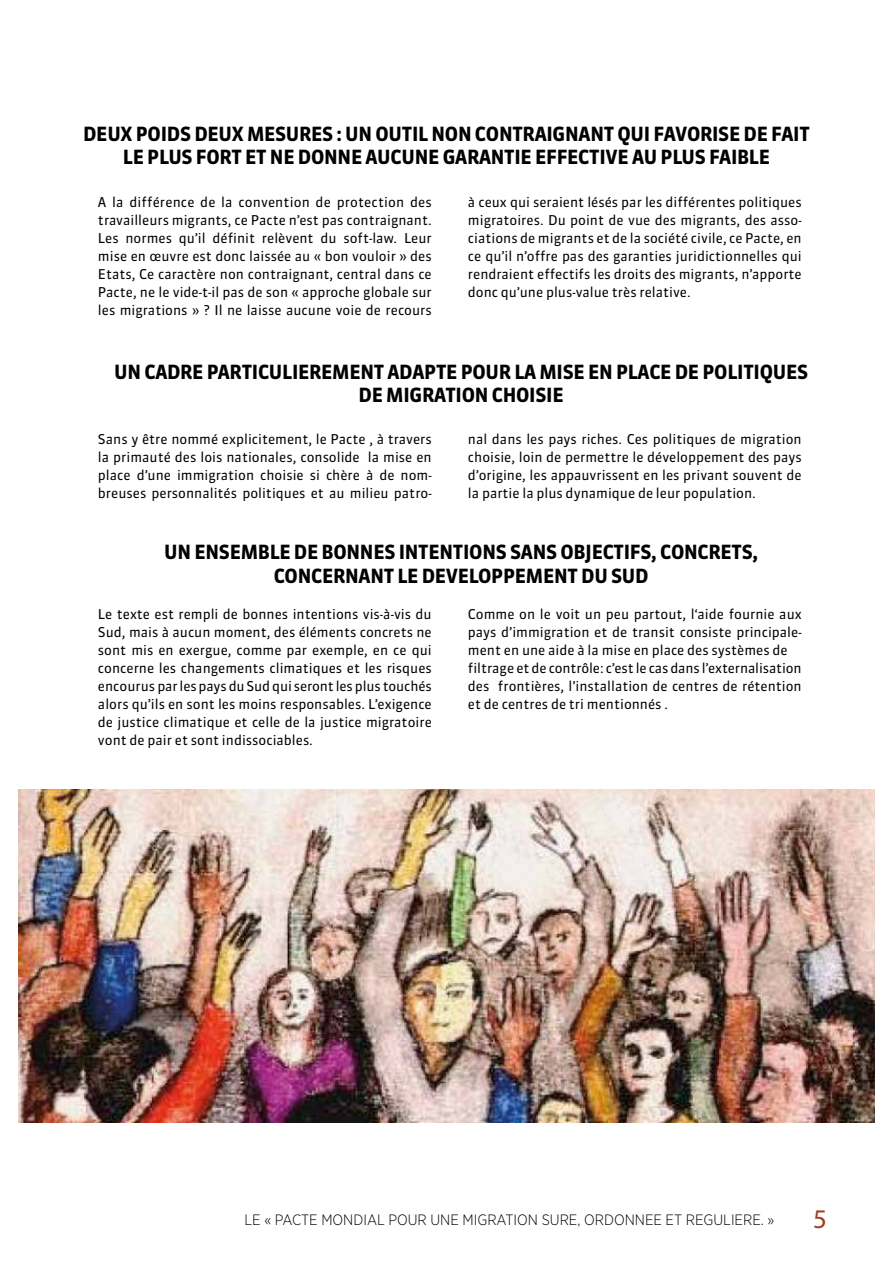
<style>
.page{position:relative;width:893px;height:1263px;background:#fff}
.page>*{position:absolute;margin:0;border:0;box-sizing:border-box;transform-origin:0 0}
.t1{font:27px "Myriad Pro";color:#a13d22}
.t2{font:700 19.5px/23.4px "Sanuk";letter-spacing:-.015em;color:#000;text-align:center;scale:.96 1}
.t3{font:300 15px "Gotham Narrow";color:#020203}
.t4{font:13.5px/18px "Sanuk";color:#000;text-align:justify}
</style>
<div class="page">
<img style="left:18px;top:790px;width:857px;height:333px">
<h2 class="t2" style="left:83px;top:122px;width:758px">DEUX POIDS DEUX MESURES : UN OUTIL NON CONTRAIGNANT QUI FAVORISE DE FAIT<br>LE PLUS FORT ET NE DONNE AUCUNE GARANTIE EFFECTIVE AU PLUS FAIBLE</h2>
<p class="t4" style="left:98px;top:193px;width:335px">A la différence de la convention de protection des travailleurs migrants, ce Pacte n’est pas contraignant.<br>Les normes qu’il définit relèvent du soft-law. Leur mise en œuvre est donc laissée au « bon vouloir » des Etats, Ce caractère non contraignant, central dans ce Pacte, ne le vide-t-il pas de son « approche globale sur les migrations » ? Il ne laisse aucune voie de recours</p>
<p class="t4" style="left:468px;top:193px;width:335px">à ceux qui seraient lésés par les différentes politiques migratoires. Du point de vue des migrants, des asso&shy;ciations de migrants et de la société civile, ce Pacte, en ce qu’il n’offre pas des garanties juridictionnelles qui rendraient effectifs les droits des migrants, n’apporte donc qu’une plus-value très relative.</p>
<h2 class="t2" style="left:114px;top:360px;width:724px">UN CADRE PARTICULIEREMENT ADAPTE POUR LA MISE EN PLACE DE POLITIQUES<br>DE MIGRATION CHOISIE</h2>
<p class="t4" style="left:98px;top:430px;width:335px">Sans y être nommé explicitement, le Pacte , à travers la primauté des lois nationales, consolide la mise en place d’une immigration choisie si chère à de nom&shy;breuses personnalités politiques et au milieu patro-</p>
<p class="t4" style="left:468px;top:430px;width:335px">nal dans les pays riches. Ces politiques de migration choisie, loin de permettre le développement des pays d’origine, les appauvrissent en les privant souvent de la partie la plus dynamique de leur population.</p>
<h2 class="t2" style="left:164px;top:540px;width:620px">UN ENSEMBLE DE BONNES INTENTIONS SANS OBJECTIFS, CONCRETS,<br>CONCERNANT LE DEVELOPPEMENT DU SUD</h2>
<p class="t4" style="left:98px;top:605px;width:335px">Le texte est rempli de bonnes intentions vis-à-vis du Sud, mais à aucun moment, des éléments concrets ne sont mis en exergue, comme par exemple, en ce qui concerne les changements climatiques et les risques encourus par les pays du Sud qui seront les plus touchés alors qu’ils en sont les moins responsables. L’exigence de justice climatique et celle de la justice migratoire vont de pair et sont indissociables.</p>
<p class="t4" style="left:468px;top:605px;width:335px;text-align:left">Comme on le voit un peu partout, l‘aide fournie aux pays d’immigration et de transit consiste principale&shy;ment en une aide à la mise en place des systèmes de filtrage et de contrôle: c’est le cas dans l’externalisation des frontières, l’installation de centres de rétention et de centres de tri mentionnés .</p>
<p class="t3" style="left:245px;top:1211px;width:531px">LE « PACTE MONDIAL POUR UNE MIGRATION SURE, ORDONNEE ET REGULIERE. »</p>
<h1 class="t1" style="left:813px;top:1202px;width:15px">5</h1>
</div>
